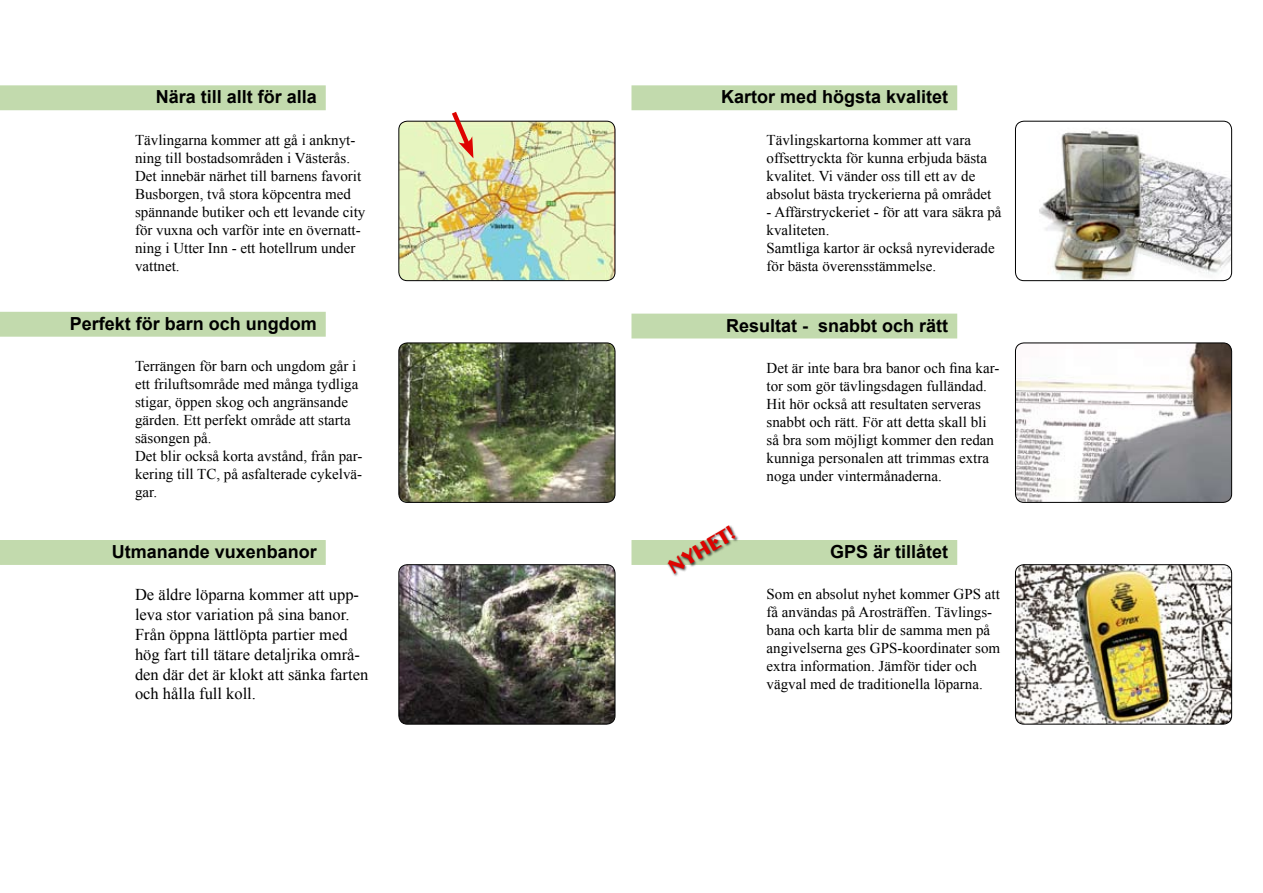
<style>
.page{position:relative;width:1263px;height:893px;background:#fff}
.page>*{position:absolute;margin:0;border:0;box-sizing:border-box;transform-origin:0 0}
.t1{font:700 21px "Bremen BT";color:#de0300}
.t2{font:700 18px "Arial";color:#000}
.t3{font:16.5px/19.8px "Times New Roman";color:#000}
.t4{font:15px/18px "Times New Roman";color:#000}
</style>
<div class="page">
<div style="left:1px;top:86px;width:324px;height:23px;background:#c2daad"></div>
<div style="left:0;top:85px;width:326px;height:25px;border:2px solid #c2daad"></div>
<div style="left:1px;top:313px;width:324px;height:23px;background:#c2daad"></div>
<div style="left:0;top:312px;width:326px;height:25px;border:2px solid #c2daad"></div>
<div style="left:1px;top:541px;width:324px;height:23px;background:#c2daad"></div>
<div style="left:0;top:540px;width:326px;height:25px;border:2px solid #c2daad"></div>
<div style="left:632px;top:86px;width:324px;height:23px;background:#c2daad"></div>
<div style="left:631px;top:85px;width:326px;height:25px;border:2px solid #c2daad"></div>
<div style="left:632px;top:314px;width:324px;height:24px;background:#c2daad"></div>
<div style="left:632px;top:541px;width:324px;height:23px;background:#c2daad"></div>
<div style="left:631px;top:540px;width:326px;height:25px;border:2px solid #c2daad"></div>
<div style="left:666px;top:525px;width:74px;height:53px;background:#000;opacity:.75"></div>
<img style="left:399px;top:121px;width:216px;height:160px;border-radius:9px">
<div style="left:399px;top:121px;width:216px;height:160px;border:1px solid #000;border-radius:9px"></div>
<img style="left:399px;top:343px;width:216px;height:159px;border-radius:9px">
<div style="left:399px;top:343px;width:216px;height:160px;border:1px solid #000;border-radius:9px"></div>
<img style="left:399px;top:565px;width:216px;height:159px;border-radius:9px">
<div style="left:399px;top:564px;width:216px;height:160px;border:1px solid #000;border-radius:9px"></div>
<svg style="left:448px;top:112px;width:26px;height:46px"></svg>
<img style="left:1015px;top:121px;width:216px;height:160px;border-radius:9px">
<div style="left:1015px;top:121px;width:217px;height:160px;border:1px solid #000;border-radius:9px"></div>
<img style="left:1015px;top:343px;width:216px;height:159px;border-radius:9px">
<div style="left:1015px;top:343px;width:217px;height:160px;border:1px solid #000;border-radius:9px"></div>
<img style="left:1015px;top:565px;width:216px;height:159px;border-radius:9px">
<div style="left:1015px;top:564px;width:217px;height:160px;border:1px solid #000;border-radius:9px"></div>
<p class="t2" style="left:156px;top:85px;width:163px">Nära till allt för alla</p>
<p class="t4" style="left:135px;top:130px;width:232px">Tävlingarna kommer att gå i anknyt&shy;ning till bostadsområden i Västerås.<br>Det innebär närhet till barnens favorit Busborgen, två stora köpcentra med spännande butiker och ett levande city för vuxna och varför inte en övernatt&shy;ning i Utter Inn - ett hotellrum under vattnet.</p>
<p class="t2" style="left:70px;top:312px;width:249px">Perfekt för barn och ungdom</p>
<p class="t4" style="left:135px;top:357px;width:229px">Terrängen för barn och ungdom går i ett friluftsområde med många tydliga stigar, öppen skog och angränsande gärden. Ett perfekt område att starta säsongen på.<br>Det blir också korta avstånd, från par&shy;kering till TC, på asfalterade cykelvä&shy;gar.</p>
<p class="t2" style="left:112px;top:540px;width:207px">Utmanande vuxenbanor</p>
<p class="t3" style="left:135px;top:585px;width:235px">De äldre löparna kommer att upp&shy;leva stor variation på sina banor.<br>Från öppna lättlöpta partier med hög fart till tätare detaljrika områ&shy;den där det är klokt att sänka farten och hålla full koll.</p>
<p class="t2" style="left:721px;top:85px;width:229px">Kartor med högsta kvalitet</p>
<p class="t4" style="left:766px;top:130px;width:226px">Tävlingskartorna kommer att vara offsettryckta för kunna erbjuda bästa kvalitet. Vi vänder oss till ett av de absolut bästa tryckerierna på området</p>
<p class="t4" style="left:766px;top:202px;width:237px">- Affärstryckeriet - för att vara säkra på kvaliteten.<br>Samtliga kartor är också nyreviderade för bästa överensstämmelse.</p>
<p class="t2" style="left:726px;top:314px;width:224px">Resultat - snabbt och rätt</p>
<p class="t4" style="left:766px;top:359px;width:234px">Det är inte bara bra banor och fina kar&shy;tor som gör tävlingsdagen fulländad.<br>Hit hör också att resultaten serveras snabbt och rätt. För att detta skall bli så bra som möjligt kommer den redan kunniga personalen att trimmas extra noga under vintermånaderna.</p>
<h1 class="t1" style="left:663px;top:557px;width:76px;rotate:-30deg">Nyhet!</h1>
<p class="t2" style="left:830px;top:540px;width:120px">GPS är tillåtet</p>
<p class="t4" style="left:766px;top:585px;width:235px">Som en absolut nyhet kommer GPS att få användas på Arosträffen. Tävlings&shy;bana och karta blir de samma men på angivelserna ges GPS-koordinater som extra information. Jämför tider och vägval med de traditionella löparna.</p>
</div>
